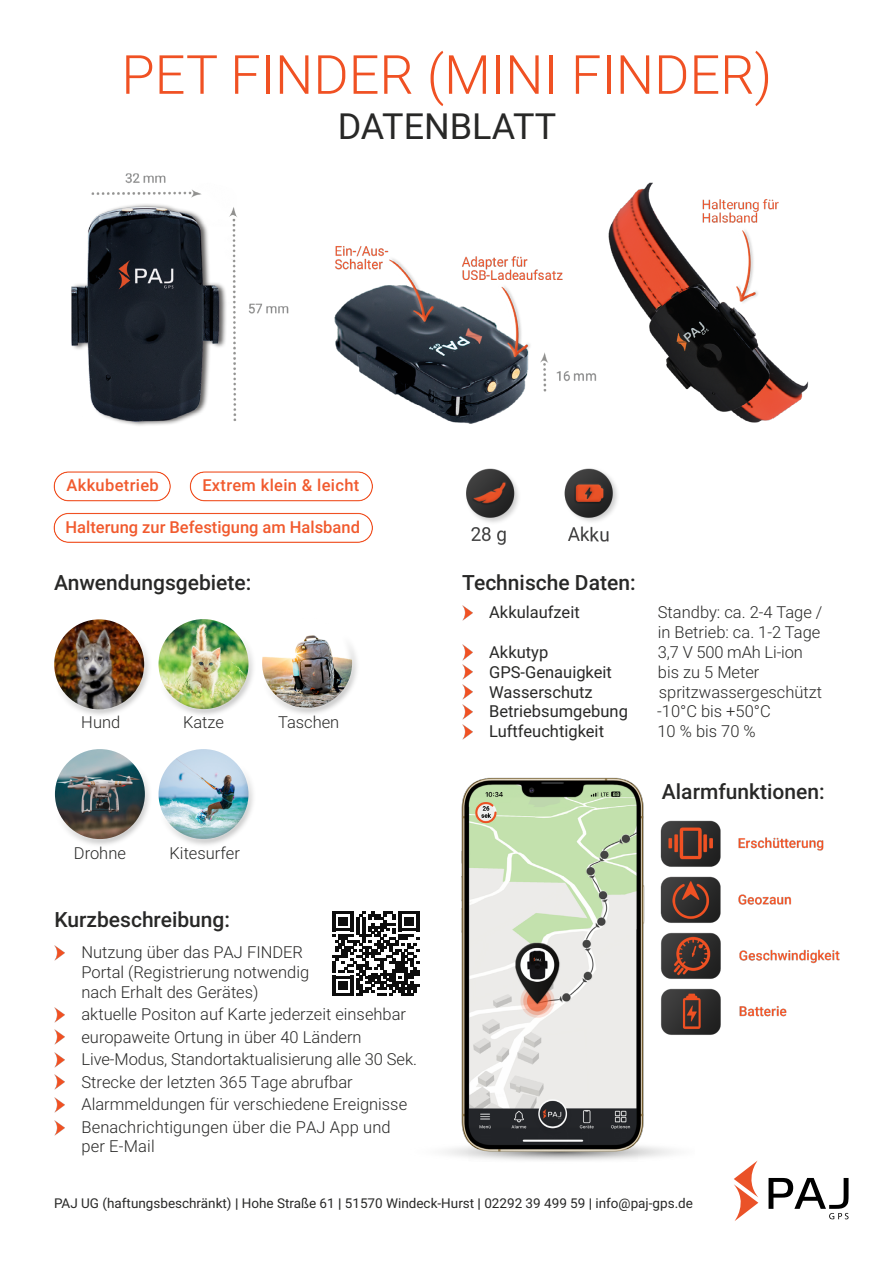
<style>
.page{position:relative;width:893px;height:1263px;background:#fff}
.page>*{position:absolute;margin:0;border:0;box-sizing:border-box;transform-origin:0 0}
.t1{font:300 54px "Roboto";color:#f05123}
.t2{font:36px "Roboto";color:#282827}
.t3{font:500 21px "Roboto";color:#282827}
.t4{font:300 16.5px/22.5px "Roboto";color:#282827}
.t5{font:16.5px "Roboto";color:#282827}
.t6{font:500 16.5px "Roboto";color:#f15a2e}
.t7{font:500 16.5px "Roboto";letter-spacing:.02em;color:#f15a2e}
.t8{font:13.5px "Roboto";color:#282827}
.s1{font-weight:700}
</style>
<div class="page">
<img style="left:54px;top:945px;width:10px;height:15px">
<img style="left:54px;top:1007px;width:10px;height:15px">
<img style="left:54px;top:1029px;width:10px;height:16px">
<img style="left:54px;top:1052px;width:10px;height:15px">
<img style="left:54px;top:1074px;width:10px;height:16px">
<img style="left:54px;top:1097px;width:10px;height:15px">
<img style="left:54px;top:1121px;width:10px;height:15px">
<svg style="left:768px;top:1178px;width:80px;height:41px"></svg>
<svg style="left:734px;top:1160px;width:24px;height:61px"></svg>
<svg style="left:332px;top:911px;width:74px;height:85px"></svg>
<img style="left:71px;top:173px;width:738px;height:253px">
<img style="left:406px;top:777px;width:268px;height:384px">
<img style="left:659px;top:814px;width:181px;height:338px">
<img style="left:159px;top:619px;width:89px;height:90px;border-radius:45px">
<div style="left:157px;top:633px;width:100px;height:85px;background:#000;opacity:.33"></div>
<img style="left:67px;top:619px;width:65px;height:14px">
<div style="left:53px;top:633px;width:100px;height:85px;background:#000;opacity:.33"></div>
<div style="left:42px;top:503px;width:337px;height:39px;background:#fff;opacity:.75"></div>
<div style="left:47px;top:514px;width:337px;height:31px;background:#fff"></div>
<img style="left:462px;top:605px;width:10px;height:15px">
<img style="left:462px;top:645px;width:10px;height:15px">
<img style="left:462px;top:665px;width:10px;height:15px">
<img style="left:462px;top:684px;width:10px;height:16px">
<img style="left:462px;top:704px;width:10px;height:15px">
<img style="left:462px;top:724px;width:10px;height:15px">
<img style="left:55px;top:749px;width:90px;height:90px;border-radius:45px">
<div style="left:54px;top:763px;width:100px;height:85px;background:#000;opacity:.33"></div>
<img style="left:159px;top:749px;width:89px;height:90px;border-radius:45px">
<div style="left:157px;top:763px;width:100px;height:85px;background:#000;opacity:.33"></div>
<div style="left:261px;top:632px;width:100px;height:85px;background:#000;opacity:.33"></div>
<img style="left:466px;top:468px;width:152px;height:77px">
<h1 class="t1" style="left:121px;top:37px;width:652px">PET FINDER (MINI FINDER)</h1>
<h2 class="t2" style="left:338px;top:101px;width:220px">DATENBLATT</h2>
<p class="t7" style="left:66px;top:474px;width:94px">Akkubetrieb</p>
<p class="t7" style="left:202px;top:474px;width:159px">Extrem klein &amp; leicht</p>
<p class="t6" style="left:66px;top:516px;width:296px">Halterung zur Befestigung am Halsband</p>
<p class="t3" style="left:54px;top:568px;width:199px">Anwendungsgebiete:</p>
<p class="t4" style="left:81px;top:710px;width:40px">Hund</p>
<p class="t4" style="left:183px;top:710px;width:42px">Katze</p>
<p class="t4" style="left:278px;top:710px;width:63px">Taschen</p>
<p class="t4" style="left:74px;top:841px;width:54px">Drohne</p>
<p class="t4" style="left:170px;top:841px;width:72px">Kitesurfer</p>
<p class="t3" style="left:54px;top:904px;width:177px">Kurzbeschreibung:</p>
<p class="t4" style="left:81px;top:941px;width:229px;line-height:19.8px">Nutzung über das PAJ FINDER<br>Portal (Registrierung notwendig nach Erhalt des Gerätes)</p>
<p class="t4" style="left:81px;top:1002px;width:337px">aktuelle Positon auf Karte jederzeit einsehbar europaweite Ortung in über 40 Ländern Live-Modus, Standortaktualisierung alle 30 Sek.<br>Strecke der letzten 365 Tage abrufbar Alarmmeldungen für verschiedene Ereignisse Benachrichtigungen über die PAJ App und</p>
<p class="t4" style="left:81px;top:1135px;width:75px">per E-Mail</p>
<p class="t3" style="left:462px;top:568px;width:175px">Technische Daten:</p>
<p class="t5" style="left:489px;top:601px;width:92px">Akkulaufzeit</p>
<p class="t4" style="left:658px;top:602px;width:166px;line-height:19.8px">Standby: ca. 2-4 Tage / in Betrieb: ca. 1-2 Tage</p>
<p class="t5" style="left:489px;top:640px;width:61px">Akkutyp</p>
<p class="t4" style="left:658px;top:640px;width:147px">3,7 V 500 mAh Li-ion</p>
<p class="t5" style="left:489px;top:660px;width:124px">GPS-Genauigkeit</p>
<p class="t4" style="left:658px;top:660px;width:103px">bis zu 5 Meter</p>
<p class="t5" style="left:489px;top:680px;width:105px">Wasserschutz</p>
<p class="t4" style="left:659px;top:680px;width:165px">spritzwassergeschützt</p>
<p class="t5" style="left:489px;top:700px;width:140px">Betriebsumgebung</p>
<p class="t4" style="left:657px;top:699px;width:115px">-10°C bis +50°C</p>
<p class="t5" style="left:489px;top:720px;width:116px">Luftfeuchtigkeit</p>
<p class="t4" style="left:657px;top:719px;width:100px">10 % bis 70 %</p>
<p class="t3" style="left:662px;top:776px;width:164px">Alarmfunktionen:</p>
<p class="t8" style="left:54px;top:1194px;width:640px">PAJ UG (haftungsbeschränkt) <span class="s1">|</span> Hohe Straße 61 <span class="s1">|</span> 51570 Windeck-Hurst <span class="s1">|</span> 02292 39 499 59 <span class="s1">|</span> info@paj-gps.de</p>
</div>
